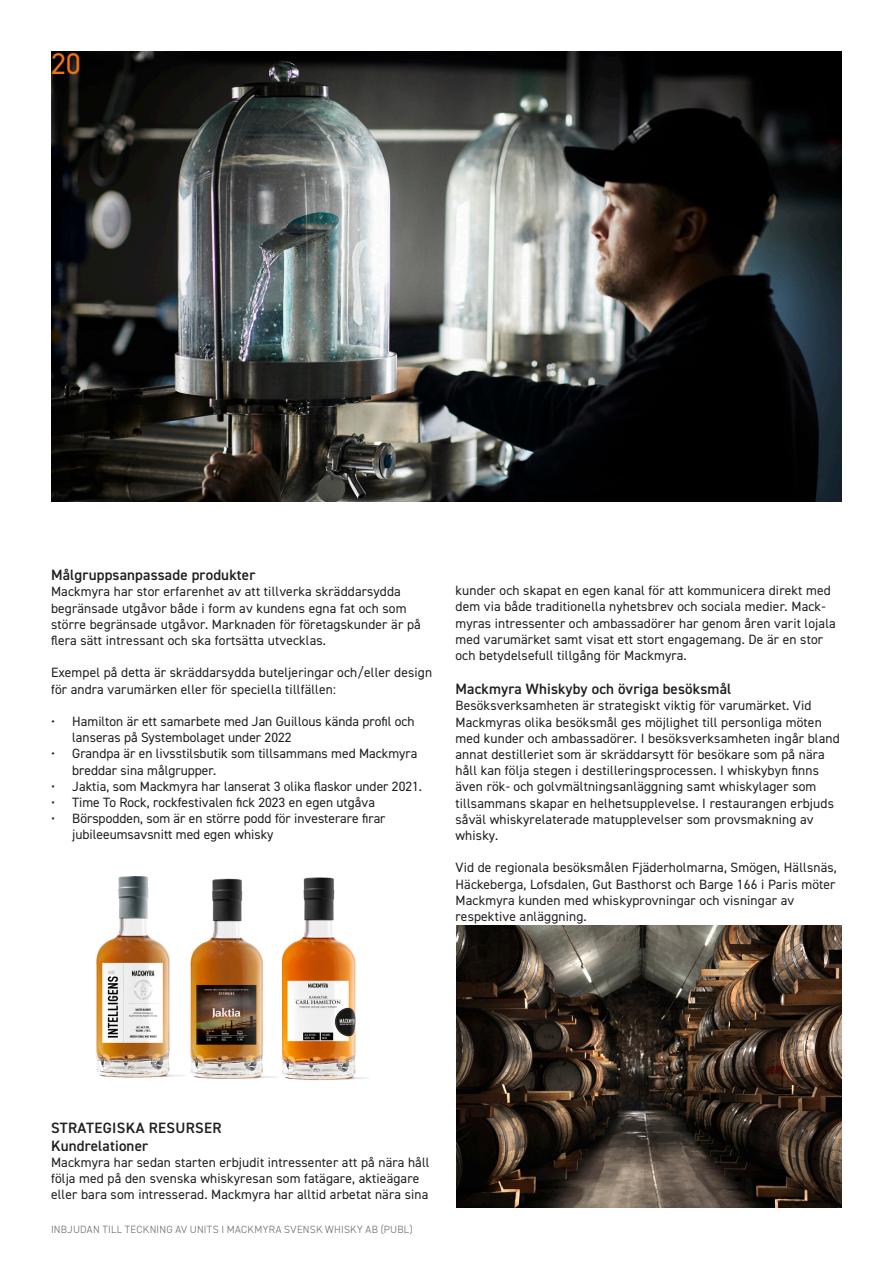
<style>
.page{position:relative;width:893px;height:1263px;background:#fff}
.page>*{position:absolute;margin:0;border:0;box-sizing:border-box;transform-origin:0 0}
.t1{font:30px "DIN2014";color:#ed7218}
.t2{font:600 15px/18px "DIN2014";letter-spacing:.01em;color:#231f20}
.t3{font:13.5px/16.2px "DIN2014";letter-spacing:.01em;color:#231f20}
.t4{font:300 10.5px "DIN2014";letter-spacing:.025em;color:#636363}
</style>
<div class="page">
<img style="left:51px;top:51px;width:791px;height:451px">
<img style="left:96px;top:876px;width:90px;height:202px">
<img style="left:190px;top:878px;width:88px;height:201px">
<img style="left:282px;top:877px;width:88px;height:204px">
<img style="left:456px;top:925px;width:386px;height:282px">
<h1 class="t1" style="left:51px;top:45px;width:31px">20</h1>
<p class="t2" style="left:51px;top:566px;width:206px">Målgruppsanpassade produkter</p>
<p class="t3" style="left:51px;top:583px;width:371px">Mackmyra har stor erfarenhet av att tillverka skräddarsydda begränsade utgåvor både i form av kundens egna fat och som större begränsade utgåvor. Marknaden för företagskunder är på flera sätt intressant och ska fortsätta utvecklas.</p>
<p class="t3" style="left:51px;top:664px;width:383px">Exempel på detta är skräddarsydda buteljeringar och/eller design för andra varumärken eller för speciella tillfällen:</p>
<p class="t3" style="left:72px;top:713px;width:344px;text-indent:-21px">• Hamilton är ett samarbete med Jan Guillous kända profil och lanseras på Systembolaget under 2022</p>
<p class="t3" style="left:72px;top:745px;width:347px;text-indent:-21px">• Grandpa är en livsstilsbutik som tillsammans med Mackmyra breddar sina målgrupper.</p>
<p class="t3" style="left:51px;top:778px;width:373px">• Jaktia, som Mackmyra har lanserat 3 olika flaskor under 2021.</p>
<p class="t3" style="left:51px;top:794px;width:325px">• Time To Rock, rockfestivalen fick 2023 en egen utgåva</p>
<p class="t3" style="left:72px;top:810px;width:315px;text-indent:-21px">• Börspodden, som är en större podd för investerare firar jubileeumsavsnitt med egen whisky</p>
<p class="t3" style="left:455px;top:582px;width:382px">kunder och skapat en egen kanal för att kommunicera direkt med dem via både traditionella nyhetsbrev och sociala medier. Mack&shy;myras intressenter och ambassadörer har genom åren varit lojala med varumärket samt visat ett stort engagemang. De är en stor och betydelsefull tillgång för Mackmyra.</p>
<p class="t2" style="left:455px;top:680px;width:277px">Mackmyra Whiskyby och övriga besöksmål</p>
<p class="t3" style="left:455px;top:697px;width:386px">Besöksverksamheten är strategiskt viktig för varumärket. Vid Mackmyras olika besöksmål ges möjlighet till personliga möten med kunder och ambassadörer. I besöksverksamheten ingår bland annat destilleriet som är skräddarsytt för besökare som på nära håll kan följa stegen i destilleringsprocessen. I whiskybyn finns även rök- och golvmältningsanläggning samt whiskylager som tillsammans skapar en helhetsupplevelse. I restaurangen erbjuds såväl whiskyrelaterade matupplevelser som provsmakning av whisky.</p>
<p class="t3" style="left:455px;top:859px;width:383px">Vid de regionala besöksmålen Fjäderholmarna, Smögen, Hällsnäs, Häckeberga, Lofsdalen, Gut Basthorst och Barge 166 i Paris möter Mackmyra kunden med whiskyprovningar och visningar av respektive anläggning.</p>
<p class="t2" style="left:51px;top:1118px;width:172px">STRATEGISKA RESURSER<br>Kundrelationer</p>
<p class="t3" style="left:51px;top:1154px;width:380px">Mackmyra har sedan starten erbjudit intressenter att på nära håll följa med på den svenska whiskyresan som fatägare, aktieägare eller bara som intresserad. Mackmyra har alltid arbetat nära sina</p>
<p class="t4" style="left:51px;top:1223px;width:363px">INBJUDAN TILL TECKNING AV UNITS I MACKMYRA SVENSK WHISKY AB (PUBL)</p>
</div>
